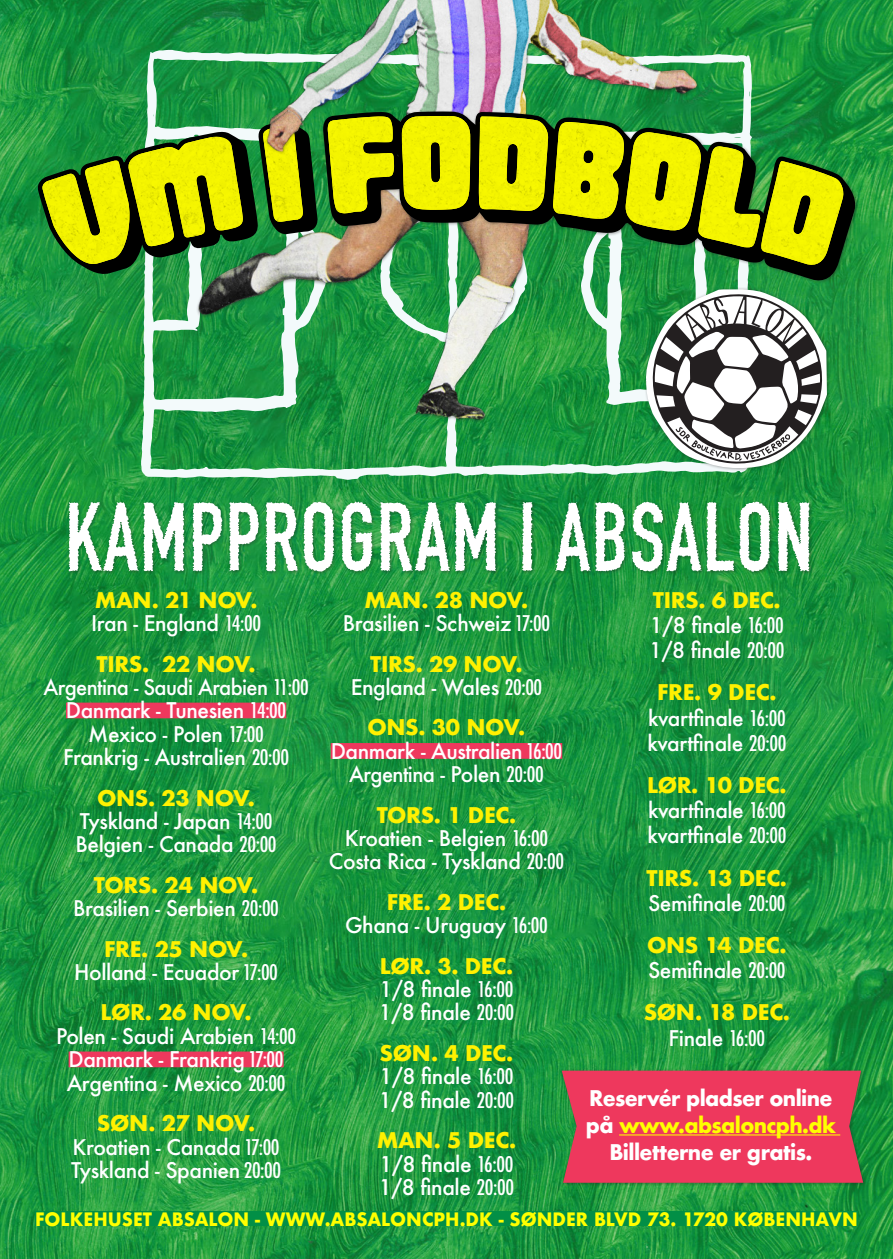
<style>
.page{position:relative;width:893px;height:1259px;background:#fff}
.page>*{position:absolute;margin:0;border:0;box-sizing:border-box;transform-origin:0 0}
.t1{font:500 21px/23.4px "Futura";letter-spacing:-.02em;color:#fff;text-align:center}
.t2{font:500 21px/23.4px "Futura";letter-spacing:-.02em;color:#fff;text-align:center;scale:.96 1}
.t3{font:700 21px/27px "Futura";letter-spacing:-.03em;color:#fff;text-align:center;scale:.96 1}
.t4{font:700 21px/25.2px "Futura";letter-spacing:-.02em;color:#fff101}
.t5{font:700 18px "Futura";color:#ff0;scale:.96 1}
.s1{font-weight:700;color:#fff101}
.s2{font-stretch:condensed}
.s3{font-weight:500;color:#fff}
.s4{font-weight:500;font-stretch:condensed;color:#fff}
.s5{color:#ff0}
</style>
<div class="page">
<img style="left:0;top:0;width:893px;height:1259px">
<svg style="left:141px;top:50px;width:611px;height:430px"></svg>
<img style="left:180px;top:0;width:556px;height:431px">
<div style="left:66px;top:702px;width:220px;height:16px;background:#ee385d"></div>
<div style="left:69px;top:1051px;width:215px;height:16px;background:#ee385d"></div>
<div style="left:331px;top:743px;width:231px;height:16px;background:#ee385d"></div>
<svg style="left:36px;top:122px;width:282px;height:155px;background:#49975f"></svg>
<svg style="left:323px;top:111px;width:536px;height:172px;background:#388c4d"></svg>
<svg style="left:41px;top:116px;width:804px;height:153px;background:#4a8343"></svg>
<img style="left:402px;top:116px;width:68px;height:94px">
<img style="left:479px;top:116px;width:69px;height:95px">
<img style="left:328px;top:117px;width:66px;height:96px">
<img style="left:553px;top:122px;width:71px;height:97px">
<img style="left:263px;top:151px;width:40px;height:71px">
<img style="left:628px;top:132px;width:71px;height:11px">
<img style="left:626px;top:143px;width:75px;height:88px">
<img style="left:128px;top:137px;width:115px;height:109px">
<img style="left:698px;top:146px;width:62px;height:101px">
<img style="left:85px;top:161px;width:28px;height:74px">
<img style="left:761px;top:161px;width:82px;height:104px">
<div style="left:644px;top:287px;width:186px;height:185px;background:#231f20;opacity:.4"></div>
<svg style="left:643px;top:291px;width:187px;height:968px;background:#1e9841"></svg>
<svg style="left:650px;top:291px;width:175px;height:175px"></svg>
<div style="left:265px;top:108px;width:41px;height:47px;background:#231f20;opacity:.4"></div>
<img style="left:224px;top:0;width:79px;height:151px">
<div style="left:67px;top:499px;width:746px;height:76px;background:#231f20;opacity:.4"></div>
<svg style="left:69px;top:501px;width:741px;height:71px"></svg>
<div style="left:560px;top:1068px;width:306px;height:118px;background:#231f20;opacity:.4"></div>
<div style="left:562px;top:1070px;width:301px;height:112px;background:#ee385d"></div>
<hr style="left:619px;top:1134px;width:221px;height:1px;background:#ff0">
<div style="left:35px;top:1211px;width:823px;height:15px;background:#028f46"></div>
<p class="t1" style="left:91px;top:588px;width:171px;text-align:left"><span class="s1">MAN. 21 NOV.<br></span>Iran - England <span class="s2">14:00</span></p>
<p class="t2" style="left:43px;top:652px;width:278px"><span class="s1">TIRS. 22 NOV.<br></span>Argentina - Saudi Arabien <span class="s2">11:00<br></span>Danmark - Tunesien <span class="s2">14:00<br></span>Mexico - Polen <span class="s2">17:00<br></span>Frankrig - Australien <span class="s2">20:00</span></p>
<p class="t1" style="left:76px;top:786px;width:203px"><span class="s1">ONS. 23 NOV.<br></span>Tyskland - Japan <span class="s2">14:00<br></span>Belgien - Canada <span class="s2">20:00</span></p>
<p class="t1" style="left:73px;top:873px;width:207px"><span class="s1">TORS. 24 NOV.<br></span>Brasilien - Serbien <span class="s2">20:00</span></p>
<p class="t1" style="left:74px;top:937px;width:205px"><span class="s1">FRE. 25 NOV.<br></span>Holland - Ecuador <span class="s2">17:00</span></p>
<p class="t1" style="left:56px;top:1000px;width:242px"><span class="s1">LØR. 26 NOV.<br></span>Polen - Saudi Arabien <span class="s2">14:00<br></span>Danmark - Frankrig <span class="s2">17:00<br></span>Argentina - Mexico <span class="s2">20:00</span></p>
<p class="t1" style="left:71px;top:1111px;width:212px"><span class="s1">SØN. 27 NOV.<br></span>Kroatien - Canada <span class="s2">17:00<br></span>Tyskland - Spanien <span class="s2">20:00</span></p>
<p class="t1" style="left:343px;top:588px;width:209px"><span class="s1">MAN. 28 NOV.<br></span>Brasilien - Schweiz <span class="s2">17:00</span></p>
<p class="t1" style="left:351px;top:652px;width:193px"><span class="s1">TIRS. 29 NOV.<br></span>England - Wales <span class="s2">20:00</span></p>
<p class="t1" style="left:331px;top:715px;width:233px"><span class="s1">ONS. 30 NOV.<br></span>Danmark - Australien <span class="s2">16:00<br></span>Argentina - Polen <span class="s2">20:00</span></p>
<p class="t1" style="left:329px;top:803px;width:237px"><span class="s1">TORS. 1 DEC.<br></span>Kroatien - Belgien <span class="s2">16:00<br></span>Costa Rica - Tyskland <span class="s2">20:00</span></p>
<p class="t1" style="left:345px;top:890px;width:204px"><span class="s1">FRE. 2 DEC.<br></span>Ghana - Uruguay <span class="s2">16:00</span></p>
<p class="t1" style="left:379px;top:954px;width:137px;text-align:justify"><span class="s1">LØR. 3. DEC.<br></span>1/8 finale <span class="s2">16:00<br></span>1/8 finale <span class="s2">20:00</span></p>
<p class="t1" style="left:379px;top:1041px;width:137px;text-align:justify"><span class="s1">SØN. 4 DEC.<br></span>1/8 finale <span class="s2">16:00<br></span>1/8 finale <span class="s2">20:00</span></p>
<p class="t1" style="left:377px;top:1128px;width:141px;text-align:left"><span class="s1">MAN. 5 DEC.<br></span>1/8 finale <span class="s2">16:00<br></span>1/8 finale <span class="s2">20:00</span></p>
<p class="t1" style="left:649px;top:587px;width:137px;line-height:25.2px;text-align:left"><span class="s1">TIRS. 6 DEC.<br></span>1/8 finale <span class="s2">16:00<br></span>1/8 finale <span class="s2">20:00</span></p>
<p class="t1" style="left:647px;top:679px;width:141px;line-height:25.2px"><span class="s1">FRE. 9 DEC. </span>kvartfinale <span class="s2">16:00 </span>kvartfinale <span class="s2">20:00</span></p>
<p class="t1" style="left:647px;top:772px;width:141px;line-height:25.2px;text-align:justify"><span class="s1">LØR. 10 DEC. </span>kvartfinale <span class="s2">16:00 </span>kvartfinale <span class="s2">20:00</span></p>
<p class="t4" style="left:647px;top:865px;width:142px">TIRS. 13 DEC.<br><span class="s3">Semifinale</span> <span class="s4">20:00</span></p>
<p class="t1" style="left:647px;top:932px;width:141px;line-height:25.2px;text-align:left"><span class="s1">ONS 14 DEC.<br></span>Semifinale <span class="s2">20:00</span></p>
<p class="t4" style="left:644px;top:1000px;width:148px;text-align:center">SØN. 18 DEC.<br><span class="s3">Finale</span> <span class="s4">16:00</span></p>
<p class="t3" style="left:586px;top:1085px;width:262px">Reservér pladser online på <span class="s5">www.absaloncph.dk<br></span>Billetterne er gratis.</p>
<p class="t5" style="left:35px;top:1206px;width:858px">FOLKEHUSET ABSALON - WWW.ABSALONCPH.DK - SØNDER BLVD 73. 1720 KØBENHAVN</p>
</div>
